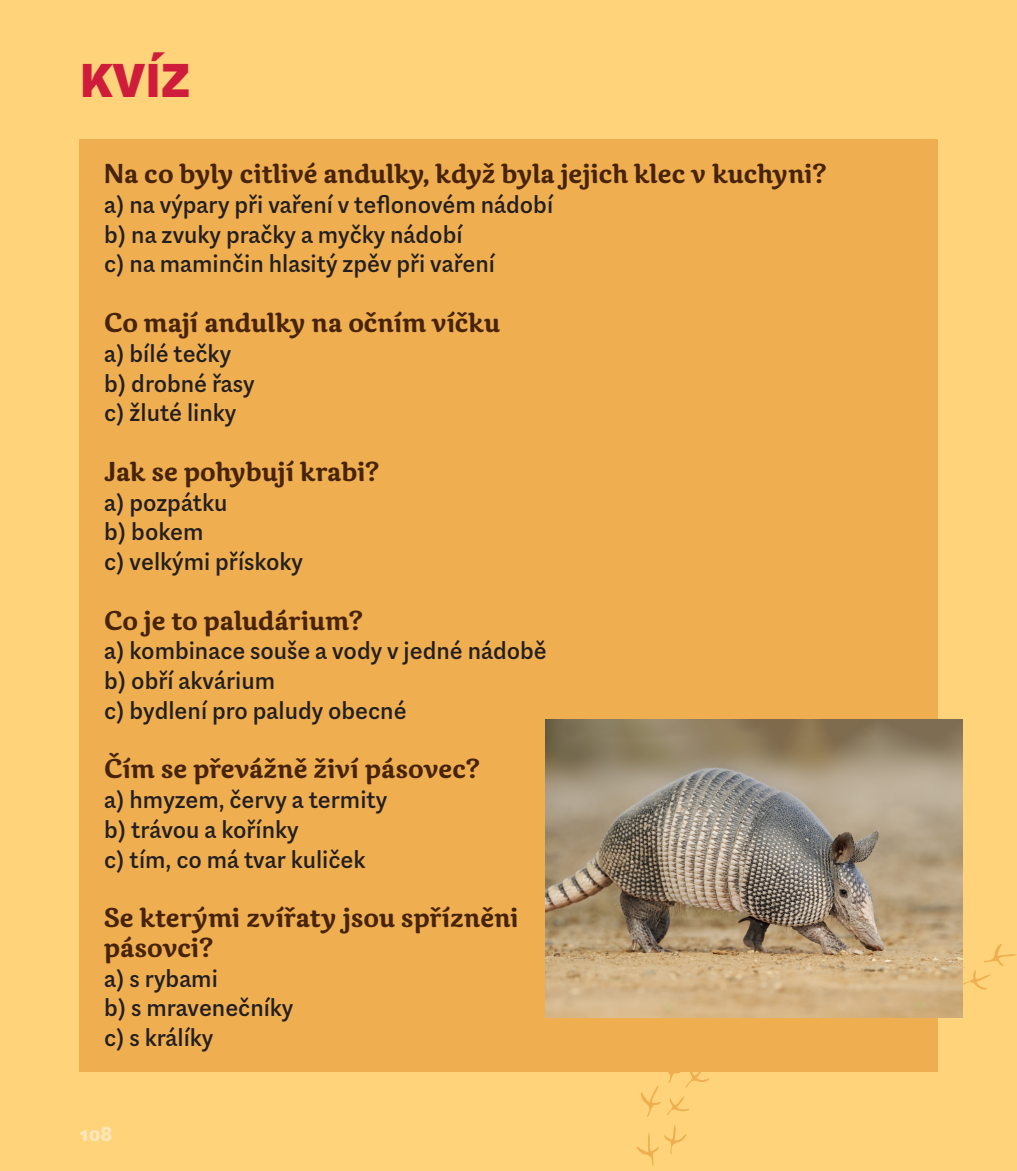
<style>
.page{position:relative;width:1017px;height:1171px;background:#fed379}
.page>*{position:absolute;margin:0;border:0;box-sizing:border-box;transform-origin:0 0}
.nadpis{font:800 47.25px "Faktum";color:#d01c3b}
.text{font:500 24.5px "Aspen";color:#231f20}
.text-2{font:500 24.5px/29.8px "Caturrita";color:#47230a}
.t1{font:800 21px "Aspen";color:#fee7b9}
</style>
<div class="page">
<svg style="left:641px;top:943px;width:376px;height:174px"></svg>
<svg style="left:637px;top:1125px;width:49px;height:41px"></svg>
<div style="left:79px;top:139px;width:859px;height:932px;background:#efaf51"></div>
<img style="left:546px;top:719px;width:416px;height:298px">
<p class="nadpis" style="left:79px;top:51px;width:112px">KVÍZ</p>
<p class="text-2" style="left:104px;top:157px;width:724px">Na co byly citlivé andulky, když byla jejich klec v kuchyni?</p>
<p class="text" style="left:104px;top:189px;width:451px">a) na výpary při vaření v teflonovém nádobí</p>
<p class="text" style="left:104px;top:219px;width:360px">b) na zvuky pračky a myčky nádobí</p>
<p class="text" style="left:104px;top:248px;width:392px">c) na maminčin hlasitý zpěv při vaření</p>
<p class="text-2" style="left:104px;top:306px;width:397px">Co mají andulky na očním víčku</p>
<p class="text" style="left:104px;top:338px;width:129px">a) bílé tečky</p>
<p class="text" style="left:104px;top:367px;width:152px">b) drobné řasy</p>
<p class="text" style="left:104px;top:397px;width:134px">c) žluté linky</p>
<p class="text-2" style="left:104px;top:455px;width:277px">Jak se pohybují krabi?</p>
<p class="text" style="left:104px;top:486px;width:125px">a) pozpátku</p>
<p class="text" style="left:104px;top:516px;width:101px">b) bokem</p>
<p class="text" style="left:104px;top:546px;width:200px">c) velkými přískoky</p>
<p class="text-2" style="left:104px;top:603px;width:261px">Co je to paludárium?</p>
<p class="text" style="left:104px;top:635px;width:444px">a) kombinace souše a vody v jedné nádobě</p>
<p class="text" style="left:104px;top:665px;width:172px">b) obří akvárium</p>
<p class="text" style="left:104px;top:695px;width:304px">c) bydlení pro paludy obecné</p>
<p class="text-2" style="left:104px;top:752px;width:377px">Čím se převážně živí pásovec?</p>
<p class="text" style="left:104px;top:784px;width:285px">a) hmyzem, červy a termity</p>
<p class="text" style="left:104px;top:814px;width:196px">b) trávou a kořínky</p>
<p class="text" style="left:104px;top:843px;width:263px">c) tím, co má tvar kuliček</p>
<p class="text-2" style="left:104px;top:901px;width:416px">Se kterými zvířaty jsou spřízněni pásovci?</p>
<p class="text" style="left:104px;top:962px;width:115px">a) s rybami</p>
<p class="text" style="left:104px;top:992px;width:191px">b) s mravenečníky</p>
<p class="text" style="left:104px;top:1022px;width:111px">c) s králíky</p>
<p class="t1" style="left:79px;top:1120px;width:35px">108</p>
</div>
